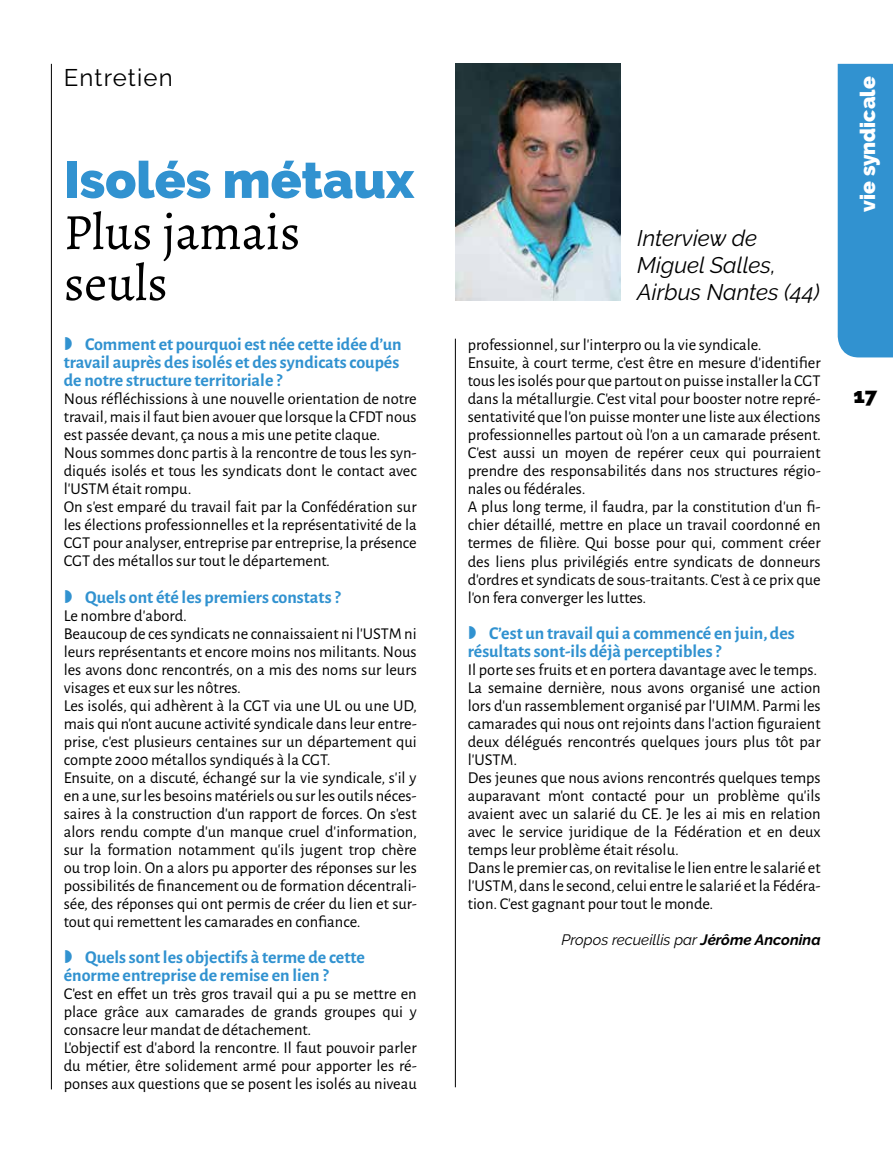
<style>
.page{position:relative;width:893px;height:1149px;background:#fff}
.page>*{position:absolute;margin:0;border:0;box-sizing:border-box;transform-origin:0 0}
.t1{font:51px/51px "Alegreya";color:#000}
.t2{font:900 51px "Raleway";color:#3192d0}
.t3{font:24px "Raleway";letter-spacing:.05em;color:#000}
.t4{font:italic 22.5px/27px "Raleway";color:#000}
.t5{font:900 21px "Raleway";color:#fff}
.t6{font:900 21px "Raleway";color:#000}
.t7{font:700 18px/18px "Alegreya Sans";color:#3192d0}
.t8{font:16.5px/18px "Alegreya Sans";color:#000}
.t9{font:italic 15px "Raleway";color:#000}
.s1{font-weight:700}
</style>
<div class="page">
<div style="left:838px;top:64px;width:55px;height:293px;background:#3192d0"></div>
<hr style="left:51px;top:64px;width:1px;height:1025px;background:#000">
<hr style="left:455px;top:338px;width:1px;height:748px;background:#000">
<img style="left:455px;top:64px;width:166px;height:236px">
<h2 class="t3" style="left:64px;top:64px;width:111px">Entretien</h2>
<h1 class="t2" style="left:64px;top:150px;width:352px">Isolés métaux</h1>
<h1 class="t1" style="left:64px;top:207px;width:238px">Plus jamais seuls</h1>
<p class="t7" style="left:64px;top:334px;width:339px;text-indent:21px">Comment et pourquoi est née cette idée d’un travail auprès des isolés et des syndicats coupés de notre structure territoriale ?</p>
<p class="t8" style="left:64px;top:389px;width:354px">Nous réfléchissions à une nouvelle orientation de notre travail, mais il faut bien avouer que lorsque la CFDT nous est passée devant, ça nous a mis une petite claque.<br>Nous sommes donc partis à la rencontre de tous les syn&shy;diqués isolés et tous les syndicats dont le contact avec l’USTM était rompu.<br>On s’est emparé du travail fait par la Confédération sur les élections professionnelles et la représentativité de la CGT pour analyser, entreprise par entreprise, la présence CGT des métallos sur tout le département.</p>
<p class="t7" style="left:85px;top:586px;width:257px">Quels ont été les premiers constats ?</p>
<p class="t8" style="left:64px;top:605px;width:355px">Le nombre d’abord.<br>Beaucoup de ces syndicats ne connaissaient ni l’USTM ni leurs représentants et encore moins nos militants. Nous les avons donc rencontrés, on a mis des noms sur leurs visages et eux sur les nôtres.<br>Les isolés, qui adhèrent à la CGT via une UL ou une UD, mais qui n’ont aucune activité syndicale dans leur entre&shy;prise, c’est plusieurs centaines sur un département qui compte 2000 métallos syndiqués à la CGT.<br>Ensuite, on a discuté, échangé sur la vie syndicale, s’il y en a une, sur les besoins matériels ou sur les outils néces&shy;saires à la construction d’un rapport de forces. On s’est alors rendu compte d’un manque cruel d’information, sur la formation notamment qu’ils jugent trop chère ou trop loin. On a alors pu apporter des réponses sur les possibilités de financement ou de formation décentrali&shy;sée, des réponses qui ont permis de créer du lien et sur&shy;tout qui remettent les camarades en confiance.</p>
<p class="t7" style="left:64px;top:946px;width:303px;text-indent:21px">Quels sont les objectifs à terme de cette énorme entreprise de remise en lien ?</p>
<p class="t8" style="left:64px;top:983px;width:354px">C’est en effet un très gros travail qui a pu se mettre en place grâce aux camarades de grands groupes qui y consacre leur mandat de détachement.<br>L’objectif est d’abord la rencontre. Il faut pouvoir parler du métier, être solidement armé pour apporter les ré&shy;ponses aux questions que se posent les isolés au niveau</p>
<h3 class="t4" style="left:637px;top:224px;width:184px">Interview de<br>Miguel Salles,<br>Airbus Nantes (44)</h3>
<p class="t8" style="left:468px;top:335px;width:355px">professionnel, sur l’interpro ou la vie syndicale.<br>Ensuite, à court terme, c’est être en mesure d’identifier tous les isolés pour que partout on puisse installer la CGT dans la métallurgie. C’est vital pour booster notre repré&shy;sentativité que l’on puisse monter une liste aux élections professionnelles partout où l’on a un camarade présent.<br>C’est aussi un moyen de repérer ceux qui pourraient prendre des responsabilités dans nos structures régio&shy;nales ou fédérales.<br>A plus long terme, il faudra, par la constitution d’un fi&shy;chier détaillé, mettre en place un travail coordonné en termes de filière. Qui bosse pour qui, comment créer des liens plus privilégiés entre syndicats de donneurs d’ordres et syndicats de sous-traitants. C’est à ce prix que l’on fera converger les luttes.</p>
<p class="t7" style="left:468px;top:622px;width:328px;text-indent:21px">C’est un travail qui a commencé en juin, des résultats sont-ils déjà perceptibles ?</p>
<p class="t8" style="left:468px;top:659px;width:354px">Il porte ses fruits et en portera davantage avec le temps.<br>La semaine dernière, nous avons organisé une action lors d’un rassemblement organisé par l’UIMM. Parmi les camarades qui nous ont rejoints dans l’action figuraient deux délégués rencontrés quelques jours plus tôt par l’USTM.<br>Des jeunes que nous avions rencontrés quelques temps auparavant m’ont contacté pour un problème qu’ils avaient avec un salarié du CE. Je les ai mis en relation avec le service juridique de la Fédération et en deux temps leur problème était résolu.<br>Dans le premier cas, on revitalise le lien entre le salarié et l’USTM, dans le second, celui entre le salarié et la Fédéra&shy;tion. C’est gagnant pour tout le monde.</p>
<p class="t9" style="left:561px;top:930px;width:261px">Propos recueillis par <span class="s1">Jérôme Anconina</span></p>
<p class="t5" style="left:856px;top:212px;width:137px;rotate:-90deg">vie syndicale</p>
<p class="t6" style="left:853px;top:383px;width:25px">17</p>
</div>
